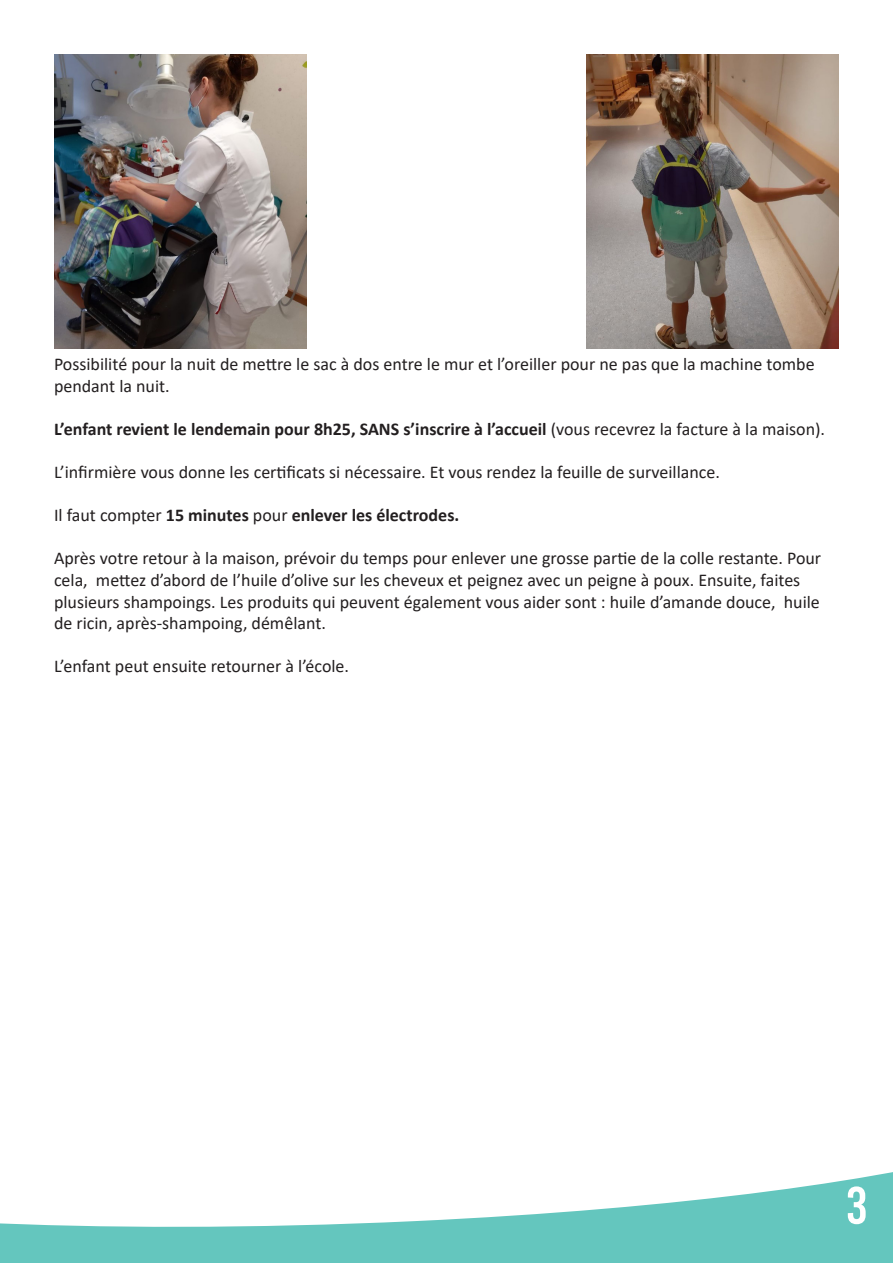
<style>
.page{position:relative;width:893px;height:1263px;background:#fff}
.page>*{position:absolute;margin:0;border:0;box-sizing:border-box;transform-origin:0 0}
.t1{font:52.5px "Bebas Kai";color:#fff}
.t2{font:18px/21.6px "Calibri";color:#231f20}
.t3{font:700 18px "Calibri";color:#231f20}
.s1{font-weight:400}
</style>
<div class="page">
<svg style="left:0;top:1172px;width:893px;height:91px;fill:#64c6be"></svg>
<img style="left:54px;top:54px;width:252px;height:295px">
<img style="left:587px;top:54px;width:252px;height:295px">
<p class="t2" style="left:54px;top:353px;width:762px">Possibilité pour la nuit de mettre le sac à dos entre le mur et l’oreiller pour ne pas que la machine tombe pendant la nuit.</p>
<p class="t3" style="left:54px;top:416px;width:773px">L’enfant revient le lendemain pour 8h25, SANS s’inscrire à l’accueil <span class="s1">(vous recevrez la facture à la maison).</span></p>
<p class="t2" style="left:54px;top:461px;width:668px">L’infirmière vous donne les certificats si nécessaire. Et vous rendez la feuille de surveillance.</p>
<p class="t3" style="left:54px;top:502px;width:407px"><span class="s1">Il faut compter</span> 15 minutes <span class="s1">pour</span> enlever les électrodes.</p>
<p class="t2" style="left:54px;top:547px;width:769px">Après votre retour à la maison, prévoir du temps pour enlever une grosse partie de la colle restante. Pour cela, mettez d’abord de l’huile d’olive sur les cheveux et peignez avec un peigne à poux. Ensuite, faites plusieurs shampoings. Les produits qui peuvent également vous aider sont : huile d’amande douce, huile de ricin, après-shampoing, démêlant.</p>
<p class="t2" style="left:54px;top:655px;width:297px">L’enfant peut ensuite retourner à l’école.</p>
<p class="t1" style="left:846px;top:1177px;width:22px">3</p>
</div>
